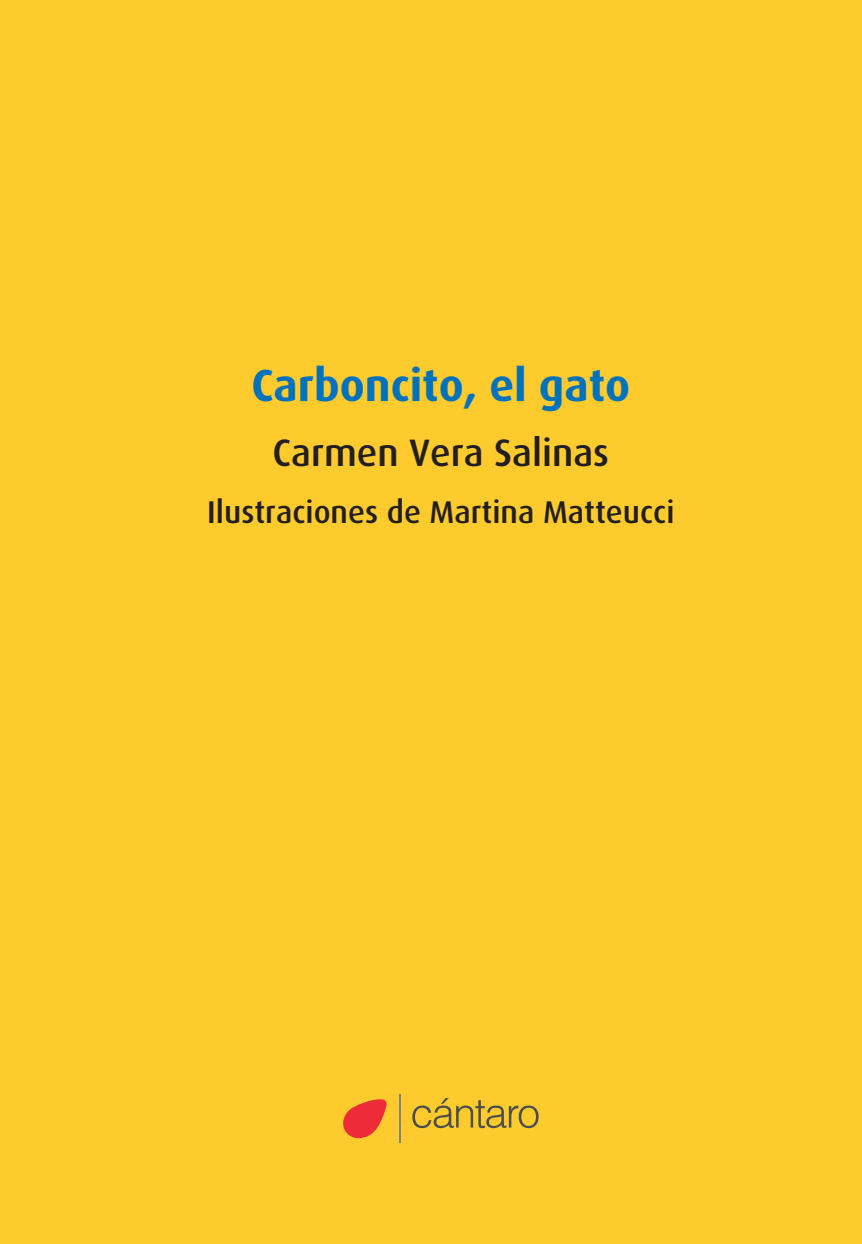
<style>
.page{position:relative;width:862px;height:1244px;background:#fff}
.page>*{position:absolute;margin:0;border:0;box-sizing:border-box;transform-origin:0 0}
.t1{font:700 45px "Dax";color:#0072bc}
.t2{font:500 38.25px "Dax";color:#231f20}
.t3{font:500 31.5px "Dax";color:#231f20}
</style>
<div class="page">
<div style="left:0;top:0;width:861px;height:1244px;background:#fecb2f"></div>
<svg style="left:412px;top:1098px;width:126px;height:30px"></svg>
<hr style="left:399px;top:1094px;width:1px;height:48px;background:#808285">
<svg style="left:343px;top:1099px;width:44px;height:40px"></svg>
<h1 class="t1" style="left:251px;top:360px;width:380px">Carboncito, el gato</h1>
<p class="t2" style="left:272px;top:431px;width:338px">Carmen Vera Salinas</p>
<p class="t3" style="left:207px;top:494px;width:468px">Ilustraciones de Martina Matteucci</p>
</div>
